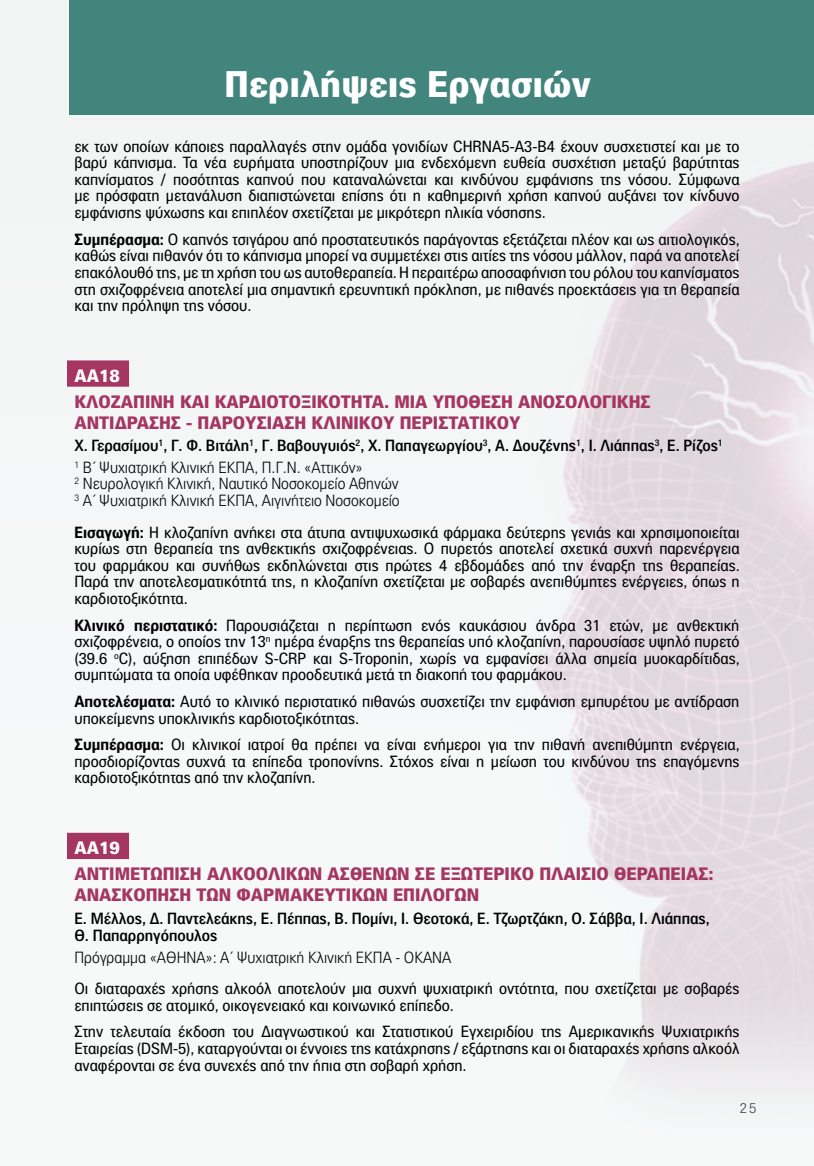
<style>
.page{position:relative;width:814px;height:1166px;background:#f5f8f7}
.page>*{position:absolute;margin:0;border:0;box-sizing:border-box;transform-origin:0 0}
.t1{font:900 36.05px "PF Paperback";color:#fff}
.t2{font:900 17.5px "PF Paperback";color:#a53662}
.t3{font:900 17.5px "PF Paperback";color:#fff}
.t4{font:15.75px/16.6px "PF Paperback";color:#000;text-align:justify}
.t5{font:500 15.75px/21.5px "PF Paperback";color:#000}
.t6{font:300 15.75px/16.6px "PF Paperback";color:#000}
.t7{font:300 14px "PF Paperback";color:#414042}
.s1{font-weight:700}
.s2{font-weight:300}
</style>
<div class="page">
<img style="left:531px;top:161px;width:283px;height:921px">
<div style="left:69px;top:0;width:745px;height:115px;background:#41857d"></div>
<div style="left:67px;top:360px;width:62px;height:27px;background:#a53662"></div>
<div style="left:67px;top:833px;width:62px;height:26px;background:#a53662"></div>
<h1 class="t1" style="left:224px;top:62px;width:368px">Περιλήψεις Εργασιών</h1>
<p class="t4" style="left:74px;top:137px;width:666px">εκ των οποίων κάποιες παραλλαγές στην ομάδα γονιδίων CHRNA5-A3-B4 έχουν συσχετιστεί και με το βαρύ κάπνισμα. Τα νέα ευρήματα υποστηρίζουν μια ενδεχόμενη ευθεία συσχέτιση μεταξύ βαρύτητας καπνίσματος / ποσότητας καπνού που καταναλώνεται και κινδύνου εμφάνισης της νόσου. Σύμφωνα με πρόσφατη μετανάλυση διαπιστώνεται επίσης ότι η καθημερινή χρήση καπνού αυξάνει τον κίνδυνο εμφάνισης ψύχωσης και επιπλέον σχετίζεται με μικρότερη ηλικία νόσησης.</p>
<p class="t4" style="left:74px;top:230px;width:666px"><span class="s1">Συμπέρασμα:</span> Ο καπνός τσιγάρου από προστατευτικός παράγοντας εξετάζεται πλέον και ως αιτιολογικός, καθώς είναι πιθανόν ότι το κάπνισμα μπορεί να συμμετέχει στις αιτίες της νόσου μάλλον, παρά να αποτελεί επακόλουθό της, με τη χρήση του ως αυτοθεραπεία. Η περαιτέρω αποσαφήνιση του ρόλου του καπνίσματος στη σχιζοφρένεια αποτελεί μια σημαντική ερευνητική πρόκληση, με πιθανές προεκτάσεις για τη θεραπεία και την πρόληψη της νόσου.</p>
<p class="t3" style="left:74px;top:365px;width:47px">AA18</p>
<p class="t2" style="left:74px;top:391px;width:24px">Κλοζαπίνη</p>
<p class="t2" style="left:180px;top:391px;width:11px">και</p>
<p class="t2" style="left:215px;top:391px;width:24px">Καρδιοτοξικότητα</p>
<p class="t2" style="left:384px;top:391px;width:61px">. Μια υπόθεση</p>
<p class="t2" style="left:518px;top:391px;width:12px">ανοσολογικής</p>
<p class="t2" style="left:74px;top:412px;width:12px">αντίδρασης</p>
<p class="t2" style="left:186px;top:412px;width:35px">- Παρουσίαση</p>
<p class="t2" style="left:311px;top:412px;width:12px">κλινικού</p>
<p class="t2" style="left:400px;top:412px;width:11px">περιστατικού</p>
<p class="t5" style="left:74px;top:434px;width:649px">Χ. Γερασίμου<sup>1</sup>, Γ. Φ. Βιτάλη<sup>1</sup>, Γ. Βαβουγυιός<sup>2</sup>, Χ. Παπαγεωργίου<sup>3</sup>, Α. Δουζένης<sup>1</sup>, Ι. Λιάππας<sup>3</sup>, Ε. Ρίζος<sup>1<br></sup><sup>1</sup> <span class="s2">Β΄ Ψυχιατρική Κλινική ΕΚΠΑ, Π.Γ.Ν. «Αττικόν»</span></p>
<p class="t6" style="left:74px;top:475px;width:326px"><sup>2</sup> Νευρολογική Κλινική, Ναυτικό Νοσοκομείο Αθηνών<br><sup>3</sup> Α΄ Ψυχιατρική Κλινική ΕΚΠΑ, Αιγινήτειο Νοσοκομείο</p>
<p class="t4" style="left:74px;top:523px;width:667px"><span class="s1">Εισαγωγή:</span> Η κλοζαπίνη ανήκει στα άτυπα αντιψυχωσικά φάρμακα δεύτερης γενιάς και χρησιμοποιείται κυρίως στη θεραπεία της ανθεκτικής σχιζοφρένειας. Ο πυρετός αποτελεί σχετικά συχνή παρενέργεια του φαρμάκου και συνήθως εκδηλώνεται στις πρώτες 4 εβδομάδες από την έναρξη της θεραπείας.<br>Παρά την αποτελεσματικότητά της, η κλοζαπίνη σχετίζεται με σοβαρές ανεπιθύμητες ενέργειες, όπως η καρδιοτοξικότητα.</p>
<p class="t4" style="left:74px;top:616px;width:667px"><span class="s1">Κλινικό περιστατικό:</span> Παρουσιάζεται η περίπτωση ενός καυκάσιου άνδρα 31 ετών, με ανθεκτική σχιζοφρένεια, ο οποίος την 13<sup>η</sup> ημέρα έναρξης της θεραπείας υπό κλοζαπίνη, παρουσίασε υψηλό πυρετό (39.6 <sup>o</sup>C), αύξηση επιπέδων S-CRP και S-Troponin, χωρίς να εμφανίσει άλλα σημεία μυοκαρδίτιδας, συμπτώματα τα οποία υφέθηκαν προοδευτικά μετά τη διακοπή του φαρμάκου.</p>
<p class="t4" style="left:74px;top:693px;width:666px"><span class="s1">Αποτελέσματα:</span> Αυτό το κλινικό περιστατικό πιθανώς συσχετίζει την εμφάνιση εμπυρέτου με αντίδραση υποκείμενης υποκλινικής καρδιοτοξικότητας.</p>
<p class="t4" style="left:74px;top:736px;width:667px"><span class="s1">Συμπέρασμα:</span> Οι κλινικοί ιατροί θα πρέπει να είναι ενήμεροι για την πιθανή ανεπιθύμητη ενέργεια, προσδιορίζοντας συχνά τα επίπεδα τροπονίνης. Στόχος είναι η μείωση του κινδύνου της επαγόμενης καρδιοτοξικότητας από την κλοζαπίνη.</p>
<p class="t3" style="left:74px;top:837px;width:47px">ΑΑ19</p>
<p class="t2" style="left:74px;top:863px;width:24px">Αντιμετώπιση</p>
<p class="t2" style="left:207px;top:863px;width:13px">αλκοολικών</p>
<p class="t2" style="left:327px;top:863px;width:13px">ασθενών</p>
<p class="t2" style="left:415px;top:863px;width:37px">σε εξωτερικό</p>
<p class="t2" style="left:539px;top:863px;width:11px">πλαίσιο</p>
<p class="t2" style="left:614px;top:863px;width:12px">θεραπείας</p>
<p class="t2" style="left:708px;top:863px;width:7px">:</p>
<p class="t2" style="left:74px;top:884px;width:13px">ανασκόπηση</p>
<p class="t2" style="left:196px;top:884px;width:13px">των</p>
<p class="t2" style="left:236px;top:884px;width:13px">φαρμακευτικών</p>
<p class="t2" style="left:393px;top:884px;width:12px">επιλογών</p>
<p class="t5" style="left:74px;top:909px;width:636px;line-height:17.5px">Ε. Μέλλος, Δ. Παντελεάκης, Ε. Πέππας, Β. Πομίνι, Ι. Θεοτοκά, Ε. Τζωρτζάκη, Ο. Σάββα, Ι. Λιάππας,<br>Θ. Παπαρρηγόπουλος</p>
<p class="t6" style="left:74px;top:948px;width:378px">Πρόγραμμα «ΑΘΗΝΑ»: Α΄ Ψυχιατρική Κλινική ΕΚΠΑ - ΟΚΑΝΑ</p>
<p class="t4" style="left:74px;top:980px;width:666px">Οι διαταραχές χρήσης αλκοόλ αποτελούν μια συχνή ψυχιατρική οντότητα, που σχετίζεται με σοβαρές επιπτώσεις σε ατομικό, οικογενειακό και κοινωνικό επίπεδο.</p>
<p class="t4" style="left:74px;top:1023px;width:666px">Στην τελευταία έκδοση του Διαγνωστικού και Στατιστικού Εγχειριδίου της Αμερικανικής Ψυχιατρικής Εταιρείας (DSM-5), καταργούνται οι έννοιες της κατάχρησης / εξάρτησης και οι διαταραχές χρήσης αλκοόλ αναφέρονται σε ένα συνεχές από την ήπια στη σοβαρή χρήση.</p>
<p class="t7" style="left:739px;top:1099px;width:18px">25</p>
</div>
